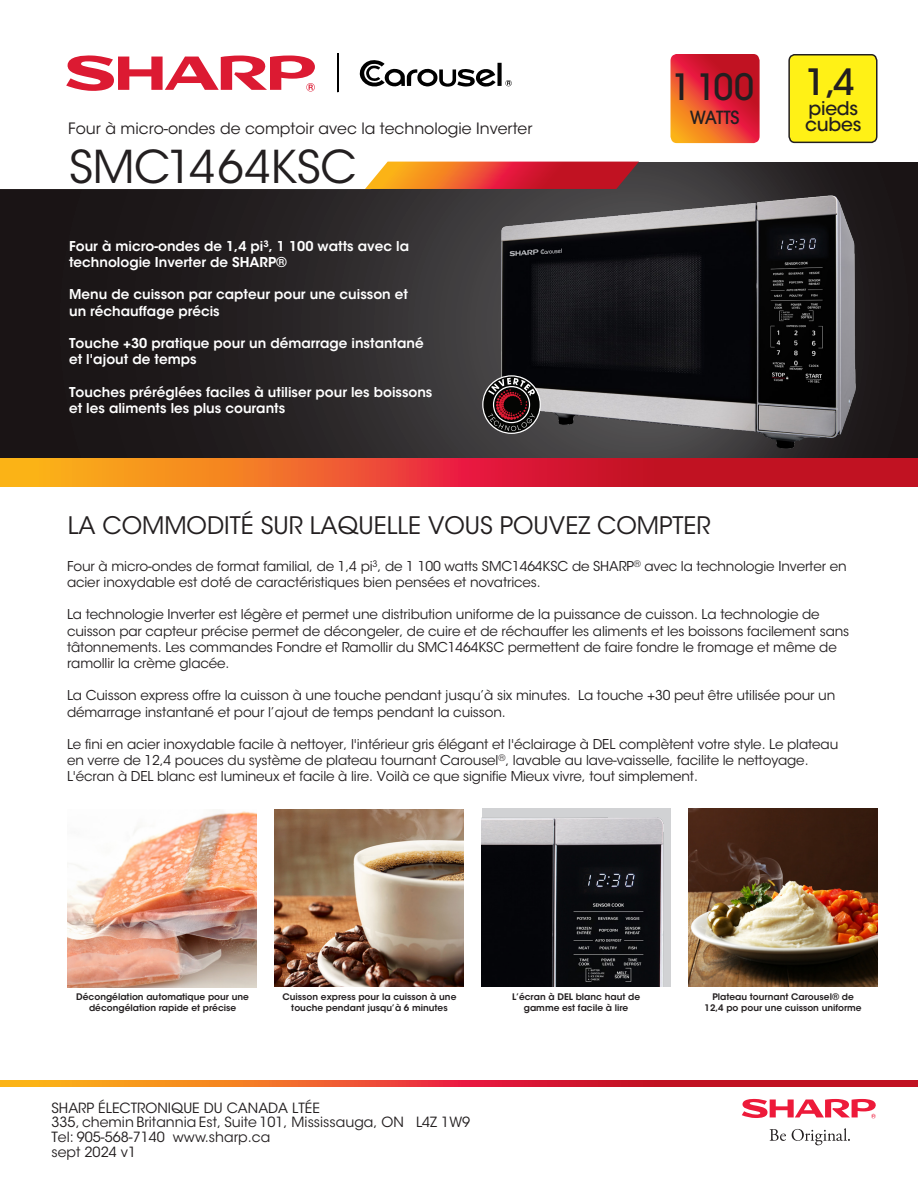
<style>
.page{position:relative;width:918px;height:1188px;background:#fff}
.page>*{position:absolute;margin:0;border:0;box-sizing:border-box;transform-origin:0 0}
.Headline{font:45px "ITC Avant Garde Std";letter-spacing:-.01em;color:#231f20}
.t1{font:500 36px "ITC Avant Garde Pro";color:#231f20}
.t2{font:500 36px "ITC Avant Garde Std";color:#231f20}
.Headline-2{font:24px "ITC Avant Garde Std";color:#231f20}
.t3{font:500 18.75px/16.2px "ITC Avant Garde Std";letter-spacing:-.015em;color:#231f20}
.t4{font:500 18px "ITC Avant Garde Pro";letter-spacing:-.04em;color:#231f20}
.Headline-3{font:15.6px "ITC Avant Garde Std";color:#231f20}
.t5{font:13.95px/14.5px "ITC Avant Garde Std";color:#231f20}
.overview_text{font:13.5px/16.2px "ITC Avant Garde Std";letter-spacing:-.01em;color:#231f20}
.Headline-4{font:600 13.5px/16.2px "ITC Avant Garde Std";color:#fff}
.Photo_Caption{font:600 9px/10.8px "ITC Avant Garde Std";color:#231f20;text-align:center}
</style>
<div class="page">
<svg style="left:0;top:162px;width:918px;height:297px;background:#272223"></svg>
<svg style="left:670px;top:54px;width:90px;height:89px;background:#e03e2f"></svg>
<svg style="left:66px;top:55px;width:249px;height:37px"></svg>
<svg style="left:337px;top:53px;width:1px;height:39px"></svg>
<svg style="left:359px;top:60px;width:153px;height:27px"></svg>
<svg style="left:770px;top:1129px;width:16px;height:12px"></svg>
<svg style="left:792px;top:1128px;width:58px;height:17px"></svg>
<svg style="left:742px;top:1099px;width:134px;height:19px"></svg>
<svg style="left:0;top:459px;width:918px;height:27px;background:#de4727"></svg>
<svg style="left:0;top:161px;width:639px;height:28px"></svg>
<svg style="left:0;top:1080px;width:918px;height:7px;background:#de4627"></svg>
<img style="left:493px;top:189px;width:373px;height:270px">
<img style="left:275px;top:810px;width:189px;height:177px">
<img style="left:68px;top:810px;width:189px;height:178px">
<img style="left:482px;top:809px;width:189px;height:178px">
<img style="left:689px;top:809px;width:189px;height:178px">
<svg style="left:482px;top:375px;width:59px;height:59px;background:#4a3b3d"></svg>
<div style="left:789px;top:55px;width:88px;height:87px;background:#fff116;border-radius:6px"></div>
<div style="left:788px;top:54px;width:90px;height:89px;border:2px solid #231f20;border-radius:6px"></div>
<p class="Headline-3" style="left:68px;top:118px;width:466px">Four à micro-ondes de comptoir avec la technologie Inverter</p>
<p class="Headline" style="left:69px;top:139px;width:289px">SMC1464KSC</p>
<p class="Headline-4" style="left:69px;top:238px;width:342px">Four à micro-ondes de 1,4 pi<sup>3</sup>, 1 100 watts avec la technologie Inverter de SHARP®</p>
<p class="Headline-4" style="left:69px;top:286px;width:340px">Menu de cuisson par capteur pour une cuisson et un réchauffage précis</p>
<p class="Headline-4" style="left:69px;top:335px;width:356px">Touche +30 pratique pour un démarrage instantané et l'ajout de temps</p>
<p class="Headline-4" style="left:69px;top:384px;width:365px">Touches préréglées faciles à utiliser pour les boissons et les aliments les plus courants</p>
<h2 class="t1" style="left:671px;top:64px;width:85px">1100</h2>
<h2 class="t2" style="left:805px;top:60px;width:51px">1,4</h2>
<h3 class="t3" style="left:805px;top:100px;width:58px">pieds cubes</h3>
<p class="t4" style="left:690px;top:106px;width:51px">WATTS</p>
<p class="Headline-2" style="left:68px;top:511px;width:644px">LA COMMODITÉ SUR LAQUELLE VOUS POUVEZ COMPTER</p>
<p class="overview_text" style="left:67px;top:558px;width:781px">Four à micro-ondes de format familial, de 1,4 pi<sup>3</sup>, de 1 100 watts SMC1464KSC de SHARP<sup>®</sup> avec la technologie Inverter en acier inoxydable est doté de caractéristiques bien pensées et novatrices.</p>
<p class="overview_text" style="left:67px;top:607px;width:784px">La technologie Inverter est légère et permet une distribution uniforme de la puissance de cuisson. La technologie de cuisson par capteur précise permet de décongeler, de cuire et de réchauffer les aliments et les boissons facilement sans tâtonnements. Les commandes Fondre et Ramollir du SMC1464KSC permettent de faire fondre le fromage et même de ramollir la crème glacée.</p>
<p class="overview_text" style="left:67px;top:688px;width:770px">La Cuisson express offre la cuisson à une touche pendant jusqu’à six minutes. La touche +30 peut être utilisée pour un démarrage instantané et pour l’ajout de temps pendant la cuisson.</p>
<p class="overview_text" style="left:67px;top:736px;width:773px">Le fini en acier inoxydable facile à nettoyer, l'intérieur gris élégant et l'éclairage à DEL complètent votre style. Le plateau en verre de 12,4 pouces du système de plateau tournant Carousel<sup>®</sup>, lavable au lave-vaisselle, facilite le nettoyage.<br>L'écran à DEL blanc est lumineux et facile à lire. Voilà ce que signifie Mieux vivre, tout simplement.</p>
<p class="Photo_Caption" style="left:76px;top:991px;width:174px">Décongélation automatique pour une décongélation rapide et précise</p>
<p class="Photo_Caption" style="left:512px;top:991px;width:130px">L’écran à DEL blanc haut de gamme est facile à lire</p>
<p class="Photo_Caption" style="left:283px;top:991px;width:175px">Cuisson express pour la cuisson à une touche pendant jusqu’à 6 minutes</p>
<p class="Photo_Caption" style="left:705px;top:991px;width:159px">Plateau tournant Carousel® de<br>12,4 po pour une cuisson uniforme</p>
<p class="t5" style="left:51px;top:1101px;width:420px">SHARP ÉLECTRONIQUE DU CANADA LTÉE<br>335, chemin Britannia Est, Suite 101, Mississauga, ON L4Z 1W9<br>Tel: 905-568-7140 www.sharp.ca<br>sept 2024 v1</p>
</div>
